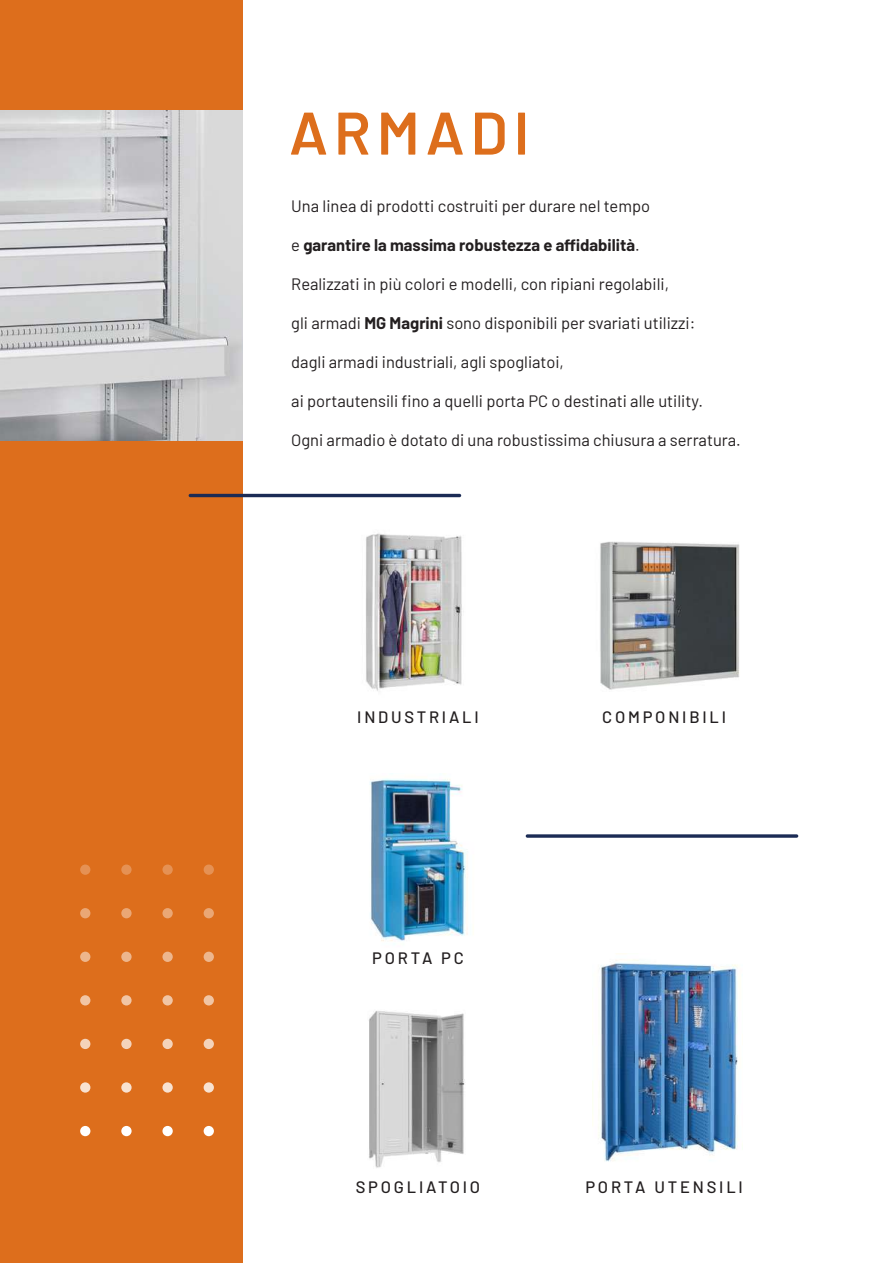
<style>
.page{position:relative;width:893px;height:1263px;background:#fff}
.page>*{position:absolute;margin:0;border:0;box-sizing:border-box;transform-origin:0 0}
.t1{font:600 60px "Barlow";letter-spacing:.1em;color:#dd6e1c}
.t2{font:16.5px "Barlow";color:#231f20}
.t3{font:500 16.5px "Barlow";letter-spacing:.17em;color:#231f20}
.t4{font:700 16.5px "Barlow";color:#231f20}
.s1{font-weight:400}
.s2{font-weight:700}
</style>
<div class="page">
<div style="left:0;top:0;width:243px;height:1263px;background:#dd6e1c"></div>
<img style="left:0;top:111px;width:243px;height:329px">
<div style="left:80px;top:1126px;width:10px;height:10px;background:#fff;border-radius:50%"></div>
<div style="left:121px;top:1126px;width:11px;height:10px;background:#fff;border-radius:50%"></div>
<div style="left:162px;top:1126px;width:11px;height:10px;background:#fff;border-radius:50%"></div>
<div style="left:204px;top:1126px;width:10px;height:10px;background:#fff;border-radius:50%"></div>
<div style="left:80px;top:1082px;width:10px;height:11px;background:#f8e2d1;border-radius:50%"></div>
<svg style="left:121px;top:1082px;width:11px;height:11px"></svg>
<svg style="left:162px;top:1082px;width:11px;height:11px"></svg>
<div style="left:204px;top:1082px;width:10px;height:11px;background:#f8e2d1;border-radius:50%"></div>
<svg style="left:80px;top:1039px;width:10px;height:10px"></svg>
<div style="left:121px;top:1039px;width:11px;height:10px;background:#f4d3ba;border-radius:50%"></div>
<div style="left:162px;top:1039px;width:11px;height:10px;background:#f4d3ba;border-radius:50%"></div>
<svg style="left:204px;top:1039px;width:10px;height:10px"></svg>
<svg style="left:80px;top:995px;width:10px;height:10px"></svg>
<div style="left:121px;top:995px;width:11px;height:10px;background:#f1c5a4;border-radius:50%"></div>
<div style="left:162px;top:995px;width:11px;height:10px;background:#f1c5a4;border-radius:50%"></div>
<div style="left:204px;top:995px;width:10px;height:10px;background:#f1c5a4;border-radius:50%"></div>
<div style="left:80px;top:952px;width:10px;height:10px;background:#edb68d;border-radius:50%"></div>
<div style="left:121px;top:952px;width:11px;height:10px;background:#edb68d;border-radius:50%"></div>
<div style="left:162px;top:952px;width:11px;height:10px;background:#edb68d;border-radius:50%"></div>
<div style="left:204px;top:952px;width:10px;height:10px;background:#edb68d;border-radius:50%"></div>
<div style="left:80px;top:908px;width:10px;height:10px;background:#eaa775;border-radius:50%"></div>
<div style="left:121px;top:908px;width:11px;height:10px;background:#eaa775;border-radius:50%"></div>
<div style="left:162px;top:908px;width:11px;height:10px;background:#eaa775;border-radius:50%"></div>
<div style="left:204px;top:908px;width:10px;height:10px;background:#eaa775;border-radius:50%"></div>
<div style="left:80px;top:864px;width:10px;height:11px;background:#e59154;border-radius:50%"></div>
<svg style="left:121px;top:864px;width:11px;height:11px"></svg>
<svg style="left:162px;top:864px;width:11px;height:11px"></svg>
<div style="left:204px;top:864px;width:10px;height:11px;background:#e59154;border-radius:50%"></div>
<hr style="left:189px;top:494px;width:272px;height:3px;background:#1b2b55;border-radius:2px">
<svg style="left:526px;top:834px;width:272px;height:4px"></svg>
<img style="left:598px;top:959px;width:142px;height:203px">
<img style="left:370px;top:778px;width:98px;height:163px">
<img style="left:369px;top:1011px;width:96px;height:157px">
<img style="left:600px;top:541px;width:140px;height:149px">
<img style="left:366px;top:533px;width:96px;height:158px">
<h1 class="t1" style="left:289px;top:89px;width:242px">ARMADI</h1>
<p class="t2" style="left:291px;top:194px;width:360px">Una linea di prodotti costruiti per durare nel tempo</p>
<p class="t4" style="left:291px;top:233px;width:350px"><span class="s1">e</span> garantire la massima robustezza e affidabilità<span class="s1">.</span></p>
<p class="t2" style="left:291px;top:272px;width:379px">Realizzati in più colori e modelli, con ripiani regolabili,</p>
<p class="t2" style="left:291px;top:311px;width:406px">gli armadi <span class="s2">MG Magrini</span> sono disponibili per svariati utilizzi:</p>
<p class="t2" style="left:291px;top:350px;width:274px">dagli armadi industriali, agli spogliatoi,</p>
<p class="t2" style="left:291px;top:389px;width:413px">ai portautensili fino a quelli porta PC o destinati alle utility.</p>
<p class="t2" style="left:291px;top:428px;width:451px">Ogni armadio è dotato di una robustissima chiusura a serratura.</p>
<p class="t3" style="left:357px;top:704px;width:123px">INDUSTRIALI</p>
<p class="t3" style="left:602px;top:704px;width:125px">COMPONIBILI</p>
<p class="t3" style="left:372px;top:946px;width:93px">PORTA PC</p>
<p class="t3" style="left:356px;top:1175px;width:126px">SPOGLIATOIO</p>
<p class="t3" style="left:585px;top:1175px;width:159px">PORTA UTENSILI</p>
</div>
